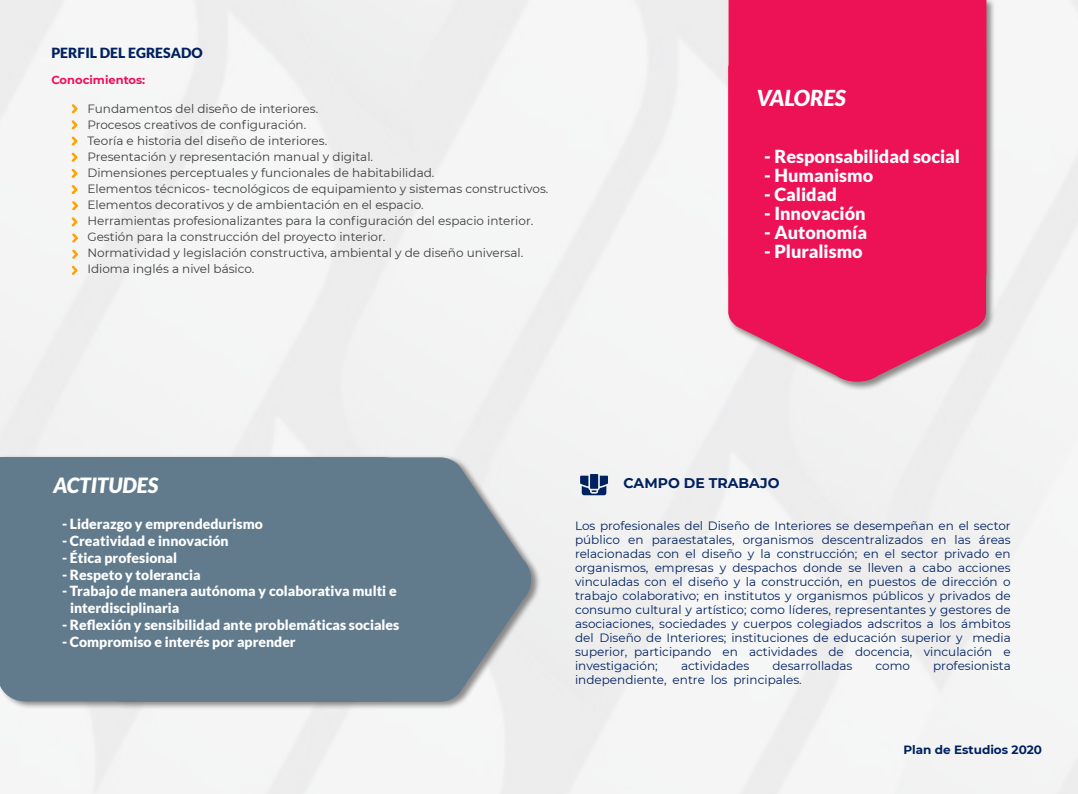
<style>
.page{position:relative;width:1078px;height:794px;background:#fff}
.page>*{position:absolute;margin:0;border:0;box-sizing:border-box;transform-origin:0 0}
.Titulos_Valores___Ac{font:italic 900 22px "Lato";color:#fff}
.Texto_numeros_de_sem{font:italic 900 21px "Lato";color:#fff}
.Texto_banner_magenta{font:900 18px "Lato";color:#fff}
.Texto_banner_gris_az{font:900 14px "Lato";color:#fff}
.Subtitulos_apartados{font:900 14px "Lato";color:#00205f}
.texto_corrido{font:700 14px "Montserrat";color:#00205f}
.texto_corrido-2{font:12px/14px "Montserrat";color:#00205f;text-align:justify}
.texto_corrido-3{font:12px "Montserrat";color:#3e3e3f}
.Plan_de_estudios_202{font:700 12px "Montserrat";color:#00205f}
.Textos_color_magenta{font:700 11.5px "Montserrat";color:#ed1156}
</style>
<div class="page">
<svg style="left:72px;top:104px;width:6px;height:10px"></svg>
<svg style="left:71px;top:169px;width:7px;height:9px"></svg>
<svg style="left:71px;top:153px;width:7px;height:9px"></svg>
<svg style="left:71px;top:136px;width:7px;height:10px"></svg>
<svg style="left:72px;top:201px;width:6px;height:10px"></svg>
<svg style="left:72px;top:233px;width:6px;height:10px"></svg>
<svg style="left:72px;top:249px;width:6px;height:10px"></svg>
<svg style="left:72px;top:266px;width:6px;height:9px"></svg>
<svg style="left:71px;top:217px;width:7px;height:10px"></svg>
<svg style="left:71px;top:185px;width:7px;height:9px"></svg>
<svg style="left:71px;top:120px;width:7px;height:10px"></svg>
<svg style="left:580px;top:475px;width:28px;height:20px"></svg>
<div style="left:726px;top:0;width:269px;height:391px;background:#231f20;opacity:.5"></div>
<svg style="left:728px;top:376px;width:257px;height:8px;fill:#ededee"></svg>
<svg style="left:728px;top:0;width:258px;height:376px;background:#ec1e5f"></svg>
<div style="left:0;top:454px;width:541px;height:256px;background:#231f20;opacity:.5"></div>
<svg style="left:97px;top:457px;width:436px;height:245px;fill:#ededee"></svg>
<div style="left:0;top:457px;width:517px;height:244px;background:#617b8d"></div>
<p class="Subtitulos_apartados" style="left:51px;top:45px;width:153px">PERFIL DEL EGRESADO</p>
<p class="Textos_color_magenta" style="left:51px;top:72px;width:95px">Conocimientos:</p>
<p class="texto_corrido-3" style="left:87px;top:100px;width:232px">Fundamentos del diseño de interiores.</p>
<p class="texto_corrido-3" style="left:87px;top:116px;width:220px">Procesos creativos de configuración.</p>
<p class="texto_corrido-3" style="left:87px;top:132px;width:241px">Teoría e historia del diseño de interiores.</p>
<p class="texto_corrido-3" style="left:87px;top:148px;width:287px">Presentación y representación manual y digital.</p>
<p class="texto_corrido-3" style="left:87px;top:164px;width:348px">Dimensiones perceptuales y funcionales de habitabilidad.</p>
<p class="texto_corrido-3" style="left:87px;top:180px;width:462px">Elementos técnicos- tecnológicos de equipamiento y sistemas constructivos.</p>
<p class="texto_corrido-3" style="left:87px;top:196px;width:337px">Elementos decorativos y de ambientación en el espacio.</p>
<p class="texto_corrido-3" style="left:87px;top:212px;width:447px">Herramientas profesionalizantes para la configuración del espacio interior.</p>
<p class="texto_corrido-3" style="left:87px;top:228px;width:299px">Gestión para la construcción del proyecto interior.</p>
<p class="texto_corrido-3" style="left:87px;top:244px;width:437px">Normatividad y legislación constructiva, ambiental y de diseño universal.</p>
<p class="texto_corrido-3" style="left:87px;top:260px;width:168px">Idioma inglés a nivel básico.</p>
<p class="Titulos_Valores___Ac" style="left:756px;top:85px;width:91px">VALORES</p>
<p class="Texto_banner_magenta" style="left:764px;top:146px;width:197px">- Responsabilidad social</p>
<p class="Texto_banner_magenta" style="left:764px;top:165px;width:110px">- Humanismo</p>
<p class="Texto_banner_magenta" style="left:764px;top:184px;width:74px">- Calidad</p>
<p class="Texto_banner_magenta" style="left:764px;top:203px;width:103px">- Innovación</p>
<p class="Texto_banner_magenta" style="left:764px;top:222px;width:104px">- Autonomía</p>
<p class="Texto_banner_magenta" style="left:764px;top:241px;width:100px">- Pluralismo</p>
<p class="Texto_numeros_de_sem" style="left:53px;top:473px;width:106px">ACTITUDES</p>
<p class="Texto_banner_gris_az" style="left:62px;top:516px;width:202px">- Liderazgo y emprendedurismo</p>
<p class="Texto_banner_gris_az" style="left:62px;top:532px;width:168px">- Creatividad e innovación</p>
<p class="Texto_banner_gris_az" style="left:62px;top:549px;width:117px">- Ética profesional</p>
<p class="Texto_banner_gris_az" style="left:62px;top:566px;width:140px">- Respeto y tolerancia</p>
<p class="Texto_banner_gris_az" style="left:62px;top:583px;width:336px">- Trabajo de manera autónoma y colaborativa multi e</p>
<p class="Texto_banner_gris_az" style="left:70px;top:600px;width:111px">interdisciplinaria</p>
<p class="Texto_banner_gris_az" style="left:62px;top:616px;width:339px">- Reflexión y sensibilidad ante problemáticas sociales</p>
<p class="Texto_banner_gris_az" style="left:62px;top:633px;width:235px">- Compromiso e interés por aprender</p>
<p class="texto_corrido" style="left:623px;top:472px;width:157px">CAMPO DE TRABAJO</p>
<p class="texto_corrido-2" style="left:575px;top:518px;width:437px">Los profesionales del Diseño de Interiores se desempeñan en el sector público en paraestatales, organismos descentralizados en las áreas relacionadas con el diseño y la construcción; en el sector privado en organismos, empresas y despachos donde se lleven a cabo acciones vinculadas con el diseño y la construcción, en puestos de dirección o trabajo colaborativo; en institutos y organismos públicos y privados de consumo cultural y artístico; como líderes, representantes y gestores de asociaciones, sociedades y cuerpos colegiados adscritos a los ámbitos del Diseño de Interiores; instituciones de educación superior y media superior, participando en actividades de docencia, vinculación e investigación;</p>
<p class="texto_corrido-2" style="left:681px;top:658px;width:70px">actividades</p>
<p class="texto_corrido-2" style="left:772px;top:658px;width:82px">desarrolladas</p>
<p class="texto_corrido-2" style="left:875px;top:658px;width:36px">como</p>
<p class="texto_corrido-2" style="left:932px;top:658px;width:79px">profesionista</p>
<p class="texto_corrido-2" style="left:575px;top:672px;width:228px">independiente, entre los principales.</p>
<p class="Plan_de_estudios_202" style="left:903px;top:741px;width:140px">Plan de Estudios 2020</p>
</div>
